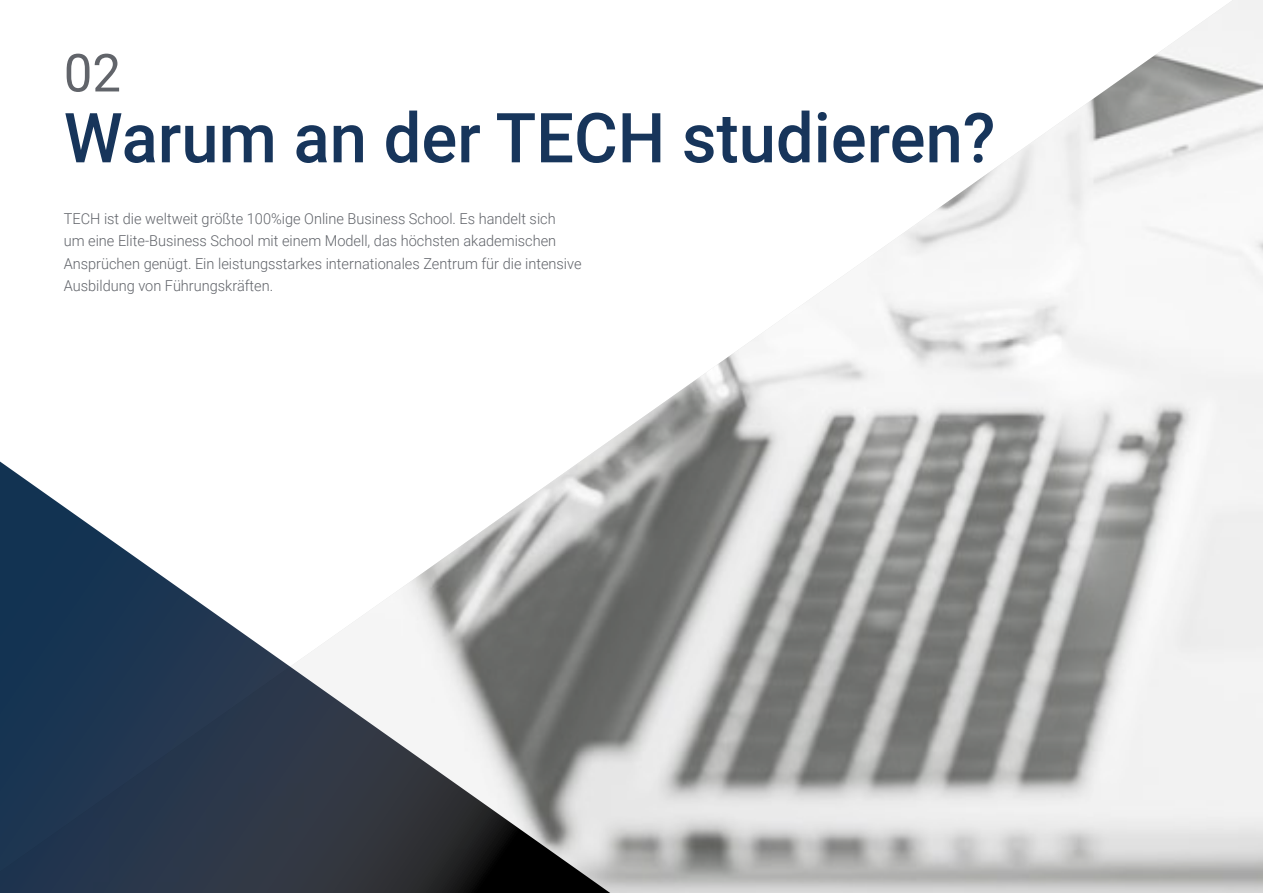
<style>
.page{position:relative;width:1263px;height:893px;background:#fff}
.page>*{position:absolute;margin:0;border:0;box-sizing:border-box;transform-origin:0 0}
.t1{font:500 69px "Roboto";color:#17355b}
.t2{font:52.5px "Roboto";color:#61646a}
.t3{font:300 15px/22.5px "Roboto";color:#61646a}
</style>
<div class="page">
<img style="left:602px;top:0;width:661px;height:893px">
<svg style="left:0;top:446px;width:640px;height:447px"></svg>
<h2 class="t2" style="left:64px;top:36px;width:59px">02</h2>
<h1 class="t1" style="left:64px;top:89px;width:933px">Warum an der TECH studieren?</h1>
<p class="t3" style="left:64px;top:207px;width:519px">TECH ist die weltweit größte 100%ige Online Business School. Es handelt sich<br>um eine Elite-Business School mit einem Modell, das höchsten akademischen Ansprüchen genügt. Ein leistungsstarkes internationales Zentrum für die intensive Ausbildung von Führungskräften.</p>
</div>
